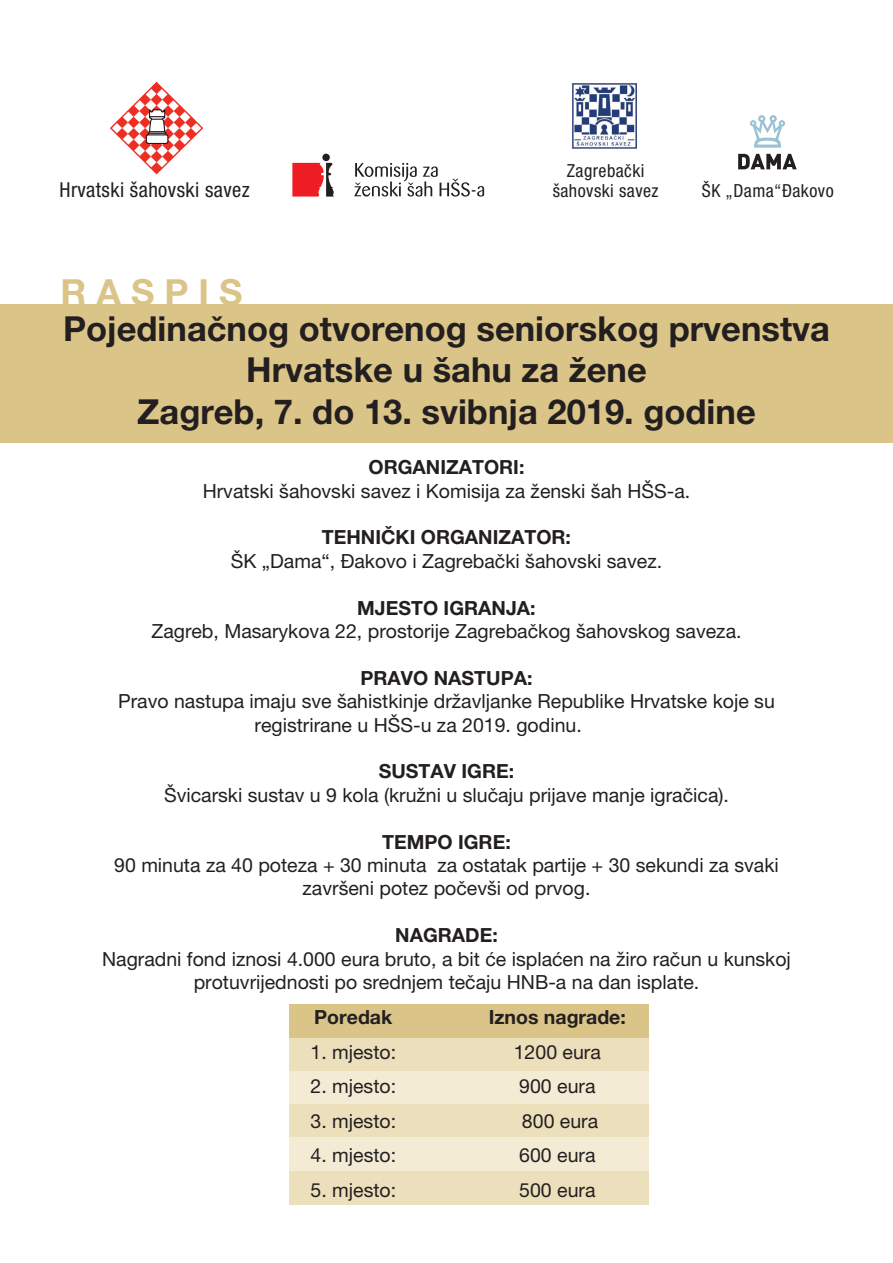
<style>
.page{position:relative;width:893px;height:1263px;background:#fff}
.page>*{position:absolute;margin:0;border:0;box-sizing:border-box;transform-origin:0 0}
.t1{font:700 36px "HR Helvetica Neue";color:#dbc487}
.t2{font:700 34.5px/41.4px "HR Helvetica Neue";color:#231f20;text-align:center}
.t3{font:condensed 20.55px "HR Helvetica Neue";letter-spacing:.02em;color:#231f20}
.t4{font:19.5px/23.4px "HR Helvetica Neue";color:#231f20;text-align:center}
.t5{font:700 19.5px "HR Helvetica Neue";color:#231f20}
.t6{font:condensed 18px/20.1px "HR Helvetica Neue";letter-spacing:.025em;color:#231f20;text-align:center}
</style>
<div class="page">
<div style="left:0;top:304px;width:893px;height:138px;background:#dbc487"></div>
<img style="left:110px;top:81px;width:93px;height:94px">
<div style="left:322px;top:154px;width:8px;height:7px;background:#231f20;border-radius:50%"></div>
<svg style="left:354px;top:163px;width:130px;height:34px"></svg>
<svg style="left:292px;top:163px;width:42px;height:34px"></svg>
<div style="left:289px;top:1004px;width:360px;height:34px;background:#dbc487"></div>
<div style="left:289px;top:1038px;width:360px;height:34px;background:#ecdfbc"></div>
<div style="left:289px;top:1071px;width:360px;height:34px;background:#f3ebd4"></div>
<div style="left:289px;top:1104px;width:360px;height:34px;background:#ecdfbc"></div>
<div style="left:289px;top:1137px;width:360px;height:34px;background:#f3ebd4"></div>
<div style="left:289px;top:1171px;width:360px;height:34px;background:#ecdfbc"></div>
<svg style="left:738px;top:154px;width:59px;height:15px"></svg>
<svg style="left:750px;top:115px;width:35px;height:33px"></svg>
<img style="left:572px;top:83px;width:65px;height:66px">
<p class="t3" style="left:60px;top:178px;width:192px">Hrvatski šahovski savez</p>
<h1 class="t1" style="left:60px;top:270px;width:184px">R A S P I S</h1>
<p class="t6" style="left:553px;top:160px;width:107px">Zagrebački šahovski savez</p>
<p class="t6" style="left:702px;top:180px;width:133px">ŠK „Dama“Đakovo</p>
<h2 class="t2" style="left:63px;top:307px;width:768px">Pojedinačnog otvorenog seniorskog prvenstva<br>Hrvatske u šahu za žene<br>Zagreb, 7. do 13. svibnja 2019. godine</h2>
<p class="t5" style="left:368px;top:455px;width:157px">ORGANIZATORI:</p>
<p class="t4" style="left:203px;top:479px;width:489px">Hrvatski šahovski savez i Komisija za ženski šah HŠS-a.</p>
<p class="t5" style="left:322px;top:525px;width:251px">TEHNIČKI ORGANIZATOR:</p>
<p class="t4" style="left:231px;top:549px;width:433px">ŠK „Dama“, Đakovo i Zagrebački šahovski savez.</p>
<p class="t5" style="left:357px;top:596px;width:180px">MJESTO IGRANJA:</p>
<p class="t4" style="left:151px;top:619px;width:592px">Zagreb, Masarykova 22, prostorije Zagrebačkog šahovskog saveza.</p>
<p class="t5" style="left:360px;top:666px;width:173px">PRAVO NASTUPA:</p>
<p class="t4" style="left:255px;top:689px;width:522px;text-align:left;text-indent:-136px">Pravo nastupa imaju sve šahistkinje državljanke Republike Hrvatske koje su registrirane u HŠS-u za 2019. godinu.</p>
<p class="t5" style="left:379px;top:759px;width:137px">SUSTAV IGRE:</p>
<p class="t4" style="left:164px;top:783px;width:566px">Švicarski sustav u 9 kola (kružni u slučaju prijave manje igračica).</p>
<p class="t5" style="left:382px;top:830px;width:130px">TEMPO IGRE:</p>
<p class="t4" style="left:114px;top:853px;width:666px">90 minuta za 40 poteza + 30 minuta za ostatak partije + 30 sekundi za svaki završeni potez počevši od prvog.</p>
<p class="t5" style="left:395px;top:923px;width:104px">NAGRADE:</p>
<p class="t4" style="left:102px;top:947px;width:690px">Nagradni fond iznosi 4.000 eura bruto, a bit će isplaćen na žiro račun u kunskoj protuvrijednosti po srednjem tečaju HNB-a na dan isplate.</p>
<p class="t5" style="left:314px;top:1005px;width:79px">Poredak</p>
<p class="t5" style="left:489px;top:1005px;width:139px">Iznos nagrade:</p>
<p class="t4" style="left:310px;top:1040px;width:87px">1. mjesto:</p>
<p class="t4" style="left:514px;top:1040px;width:89px">1200 eura</p>
<p class="t4" style="left:310px;top:1074px;width:87px">2. mjesto:</p>
<p class="t4" style="left:519px;top:1074px;width:78px">900 eura</p>
<p class="t4" style="left:311px;top:1109px;width:87px">3. mjesto:</p>
<p class="t4" style="left:522px;top:1109px;width:78px">800 eura</p>
<p class="t4" style="left:311px;top:1143px;width:87px">4. mjesto:</p>
<p class="t4" style="left:519px;top:1143px;width:78px">600 eura</p>
<p class="t4" style="left:311px;top:1178px;width:87px">5. mjesto:</p>
<p class="t4" style="left:519px;top:1178px;width:78px">500 eura</p>
</div>
